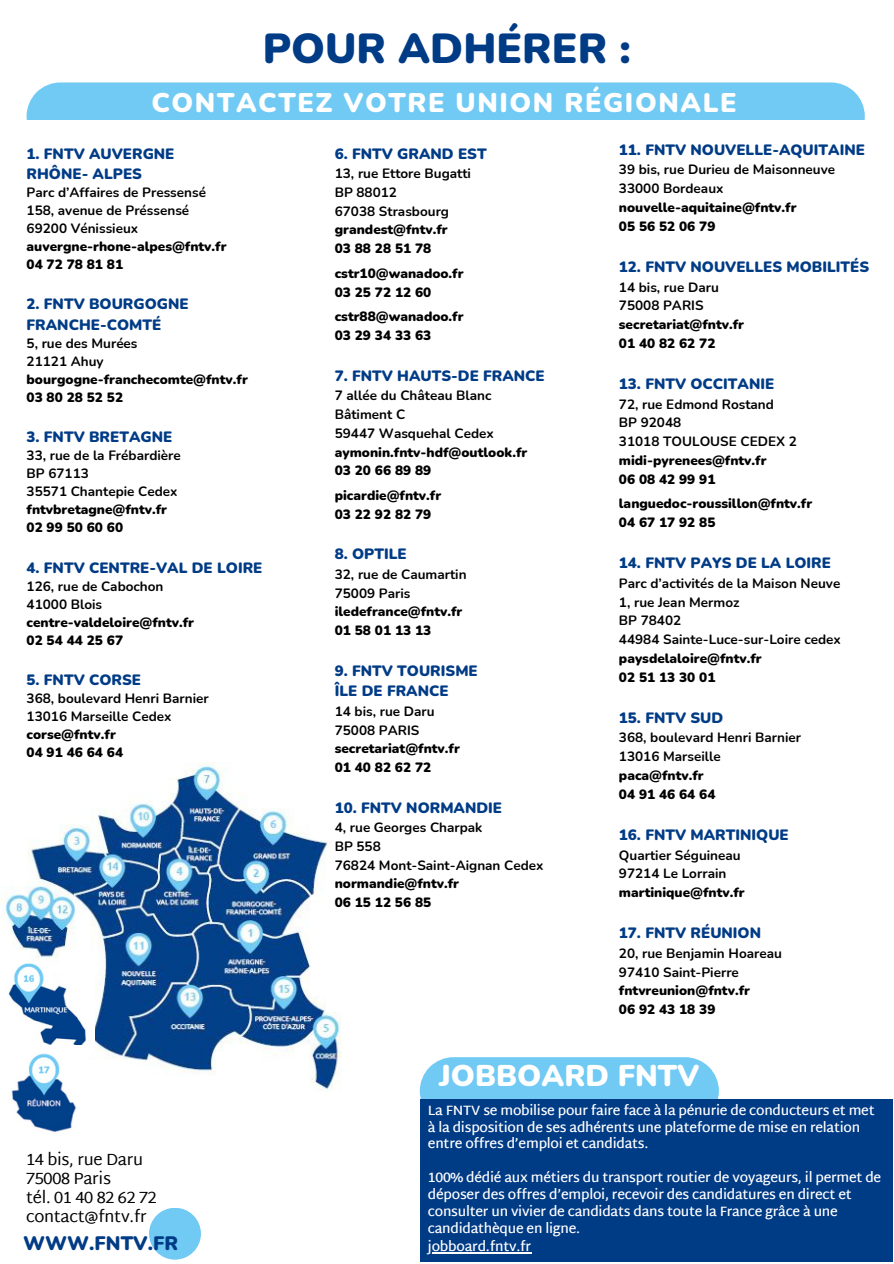
<style>
.page{position:relative;width:894px;height:1264px;background:#fff}
.page>*{position:absolute;margin:0;border:0;box-sizing:border-box;transform-origin:0 0}
.t1{font:900 42px "Nunito";color:#003b86}
.t2{font:900 30px "Nunito";color:#fff}
.t3{font:900 27px "Nunito";letter-spacing:.06em;color:#fff}
.t4{font:900 19.5px "Nunito";color:#003b86}
.t5{font:16.5px/19.2px "Martel Sans";letter-spacing:-.02em;color:#000}
.t6{font:900 15px/20.7px "Nunito";color:#003b86}
.t7{font:700 13.5px "Nunito";color:#000}
.t8{font:900 13.5px/18.8px "Nunito";color:#000}
.t9{font:600 13.5px/16.8px "Martel Sans";letter-spacing:-.02em;color:#fff}
.s1{font-weight:700}
</style>
<div class="page">
<div style="left:27px;top:82px;width:837px;height:38px;background:#70caf3"></div>
<img style="left:3px;top:762px;width:338px;height:329px">
<div style="left:149px;top:1207px;width:52px;height:52px;background:#70caf3;border-radius:50%"></div>
<div style="left:419px;top:1057px;width:299px;height:42px;background:#70caf3"></div>
<div style="left:419px;top:1099px;width:472px;height:162px;background:#003b86"></div>
<img style="left:3px;top:963px;width:91px;height:90px">
<img style="left:3px;top:1045px;width:83px;height:87px">
<hr style="left:428px;top:1251px;width:103px;height:1px;background:#fff">
<p class="t1" style="left:263px;top:20px;width:369px">POUR ADHÉRER :</p>
<p class="t3" style="left:151px;top:84px;width:586px">CONTACTEZ VOTRE UNION RÉGIONALE</p>
<p class="t6" style="left:27px;top:143px;width:149px">1. FNTV AUVERGNE</p>
<p class="t6" style="left:27px;top:163px;width:117px">RHÔNE- ALPES</p>
<p class="t7" style="left:27px;top:183px;width:181px">Parc d’Affaires de Pressensé</p>
<p class="t7" style="left:27px;top:201px;width:164px">158, avenue de Préssensé</p>
<p class="t7" style="left:27px;top:219px;width:113px">69200 Vénissieux</p>
<p class="t8" style="left:27px;top:237px;width:201px">auvergne-rhone-alpes@fntv.fr</p>
<p class="t8" style="left:27px;top:255px;width:98px">04 72 78 81 81</p>
<p class="t6" style="left:27px;top:294px;width:163px">2. FNTV BOURGOGNE</p>
<p class="t6" style="left:27px;top:314px;width:136px">FRANCHE-COMTÉ</p>
<p class="t7" style="left:27px;top:334px;width:112px">5, rue des Murées</p>
<p class="t7" style="left:27px;top:352px;width:79px">21121 Ahuy</p>
<p class="t8" style="left:27px;top:370px;width:223px">bourgogne-franchecomte@fntv.fr</p>
<p class="t8" style="left:27px;top:388px;width:98px">03 80 28 52 52</p>
<p class="t6" style="left:27px;top:427px;width:147px">3. FNTV BRETAGNE</p>
<p class="t7" style="left:27px;top:446px;width:156px">33, rue de la Frébardière</p>
<p class="t7" style="left:27px;top:464px;width:64px">BP 67113</p>
<p class="t7" style="left:27px;top:482px;width:152px">35571 Chantepie Cedex</p>
<p class="t8" style="left:27px;top:500px;width:142px">fntvbretagne@fntv.fr</p>
<p class="t8" style="left:27px;top:518px;width:98px">02 99 50 60 60</p>
<p class="t6" style="left:27px;top:557px;width:237px">4. FNTV CENTRE-VAL DE LOIRE</p>
<p class="t7" style="left:27px;top:577px;width:138px">126, rue de Cabochon</p>
<p class="t7" style="left:27px;top:595px;width:77px">41000 Blois</p>
<p class="t8" style="left:27px;top:613px;width:169px">centre-valdeloire@fntv.fr</p>
<p class="t8" style="left:27px;top:631px;width:98px">02 54 44 25 67</p>
<p class="t6" style="left:27px;top:670px;width:116px">5. FNTV CORSE</p>
<p class="t7" style="left:27px;top:689px;width:184px">368, boulevard Henri Barnier</p>
<p class="t7" style="left:27px;top:707px;width:146px">13016 Marseille Cedex</p>
<p class="t8" style="left:27px;top:725px;width:91px">corse@fntv.fr</p>
<p class="t8" style="left:27px;top:743px;width:98px">04 91 46 64 64</p>
<p class="t6" style="left:618px;top:140px;width:247px">11. FNTV NOUVELLE-AQUITAINE</p>
<p class="t7" style="left:618px;top:161px;width:218px">39 bis, rue Durieu de Maisonneuve</p>
<p class="t7" style="left:618px;top:179px;width:106px">33000 Bordeaux</p>
<p class="t8" style="left:618px;top:198px;width:179px">nouvelle-aquitaine@fntv.fr</p>
<p class="t8" style="left:618px;top:217px;width:98px">05 56 52 06 79</p>
<p class="t6" style="left:618px;top:257px;width:252px">12. FNTV NOUVELLES MOBILITÉS</p>
<p class="t7" style="left:618px;top:278px;width:101px">14 bis, rue Daru</p>
<p class="t7" style="left:618px;top:296px;width:86px">75008 PARIS</p>
<p class="t8" style="left:618px;top:315px;width:127px">secretariat@fntv.fr</p>
<p class="t8" style="left:618px;top:334px;width:98px">01 40 82 62 72</p>
<p class="t6" style="left:618px;top:374px;width:157px">13. FNTV OCCITANIE</p>
<p class="t7" style="left:618px;top:395px;width:156px">72, rue Edmond Rostand</p>
<p class="t7" style="left:618px;top:413px;width:64px">BP 92048</p>
<p class="t7" style="left:618px;top:432px;width:179px">31018 TOULOUSE CEDEX 2</p>
<p class="t8" style="left:618px;top:451px;width:149px">midi-pyrenees@fntv.fr</p>
<p class="t8" style="left:618px;top:470px;width:98px">06 08 42 99 91</p>
<p class="t8" style="left:618px;top:494px;width:195px">languedoc-roussillon@fntv.fr</p>
<p class="t8" style="left:618px;top:513px;width:98px">04 67 17 92 85</p>
<p class="t6" style="left:618px;top:553px;width:213px">14. FNTV PAYS DE LA LOIRE</p>
<p class="t7" style="left:618px;top:574px;width:223px">Parc d’activités de la Maison Neuve</p>
<p class="t7" style="left:618px;top:593px;width:122px">1, rue Jean Mermoz</p>
<p class="t7" style="left:618px;top:611px;width:64px">BP 78402</p>
<p class="t7" style="left:618px;top:630px;width:223px">44984 Sainte-Luce-sur-Loire cedex</p>
<p class="t8" style="left:618px;top:649px;width:144px">paysdelaloire@fntv.fr</p>
<p class="t8" style="left:618px;top:668px;width:98px">02 51 13 30 01</p>
<p class="t6" style="left:618px;top:707px;width:106px">15. FNTV SUD</p>
<p class="t7" style="left:618px;top:728px;width:184px">368, boulevard Henri Barnier</p>
<p class="t7" style="left:618px;top:747px;width:103px">13016 Marseille</p>
<h5 class="t8" style="left:618px;top:766px;width:86px">paca@fntv.fr</h5>
<p class="t8" style="left:618px;top:785px;width:98px">04 91 46 64 64</p>
<p class="t6" style="left:618px;top:824px;width:171px">16. FNTV MARTINIQUE</p>
<p class="t7" style="left:618px;top:845px;width:123px">Quartier Séguineau</p>
<p class="t7" style="left:618px;top:864px;width:109px">97214 Le Lorrain</p>
<p class="t8" style="left:618px;top:883px;width:127px">martinique@fntv.fr</p>
<p class="t6" style="left:618px;top:923px;width:144px">17. FNTV RÉUNION</p>
<p class="t7" style="left:618px;top:944px;width:164px">20, rue Benjamin Hoareau</p>
<p class="t7" style="left:618px;top:962px;width:121px">97410 Saint-Pierre</p>
<p class="t8" style="left:618px;top:981px;width:132px">fntvreunion@fntv.fr</p>
<h2 class="t8" style="left:618px;top:1000px;width:98px">06 92 43 18 39</h2>
<p class="t6" style="left:334px;top:143px;width:153px">6. FNTV GRAND EST</p>
<p class="t7" style="left:334px;top:164px;width:138px">13, rue Ettore Bugatti</p>
<p class="t7" style="left:334px;top:183px;width:64px">BP 88012</p>
<p class="t7" style="left:334px;top:202px;width:116px">67038 Strasbourg</p>
<p class="t8" style="left:334px;top:220px;width:114px">grandest@fntv.fr</p>
<p class="t8" style="left:334px;top:239px;width:98px">03 88 28 51 78</p>
<p class="t8" style="left:334px;top:264px;width:130px">cstr10@wanadoo.fr</p>
<p class="t8" style="left:334px;top:283px;width:98px">03 25 72 12 60</p>
<p class="t8" style="left:334px;top:307px;width:130px">cstr88@wanadoo.fr</p>
<p class="t8" style="left:334px;top:326px;width:98px">03 29 34 33 63</p>
<p class="t6" style="left:334px;top:365px;width:211px">7. FNTV HAUTS-DE FRANCE</p>
<p class="t7" style="left:334px;top:386px;width:158px">7 allée du Château Blanc</p>
<p class="t7" style="left:334px;top:405px;width:72px">Bâtiment C</p>
<p class="t7" style="left:334px;top:424px;width:160px">59447 Wasquehal Cedex</p>
<p class="t8" style="left:334px;top:442px;width:194px">aymonin.fntv-hdf@outlook.fr</p>
<p class="t8" style="left:334px;top:461px;width:98px">03 20 66 89 89</p>
<p class="t8" style="left:334px;top:486px;width:108px">picardie@fntv.fr</p>
<p class="t8" style="left:334px;top:505px;width:98px">03 22 92 82 79</p>
<p class="t6" style="left:334px;top:544px;width:73px">8. OPTILE</p>
<p class="t7" style="left:334px;top:565px;width:133px">32, rue de Caumartin</p>
<p class="t7" style="left:334px;top:584px;width:77px">75009 Paris</p>
<p class="t8" style="left:334px;top:602px;width:129px">iledefrance@fntv.fr</p>
<p class="t8" style="left:334px;top:621px;width:98px">01 58 01 13 13</p>
<p class="t6" style="left:334px;top:660px;width:144px">9. FNTV TOURISME<br>ÎLE DE FRANCE</p>
<p class="t8" style="left:334px;top:702px;width:127px"><span class="s1">14 bis, rue Daru<br>75008 PARIS </span>secretariat@fntv.fr<br>01 40 82 62 72</p>
<p class="t6" style="left:334px;top:797px;width:169px">10. FNTV NORMANDIE</p>
<p class="t7" style="left:334px;top:818px;width:149px">4, rue Georges Charpak</p>
<p class="t7" style="left:334px;top:837px;width:48px">BP 558</p>
<p class="t7" style="left:334px;top:856px;width:210px">76824 Mont-Saint-Aignan Cedex</p>
<p class="t8" style="left:334px;top:874px;width:126px">normandie@fntv.fr</p>
<p class="t8" style="left:334px;top:893px;width:98px">06 15 12 56 85</p>
<p class="t5" style="left:26px;top:1149px;width:132px">14 bis, rue Daru<br>75008 Paris<br>tél. 01 40 82 62 72 contact@fntv.fr</p>
<p class="t4" style="left:23px;top:1229px;width:156px">WWW.FNTV.FR</p>
<p class="t2" style="left:439px;top:1056px;width:262px">JOBBOARD FNTV</p>
<p class="t9" style="left:428px;top:1101px;width:448px">La FNTV se mobilise pour faire face à la pénurie de conducteurs et met à la disposition de ses adhérents une plateforme de mise en relation entre offres d’emploi et candidats.</p>
<h6 class="t9" style="left:428px;top:1169px;width:454px">100% dédié aux métiers du transport routier de voyageurs, il permet de déposer des offres d’emploi, recevoir des candidatures en direct et consulter un vivier de candidats dans toute la France grâce à une candidathèque en ligne.</h6>
<h4 class="t9" style="left:428px;top:1237px;width:105px">jobboard.fntv.fr</h4>
</div>
